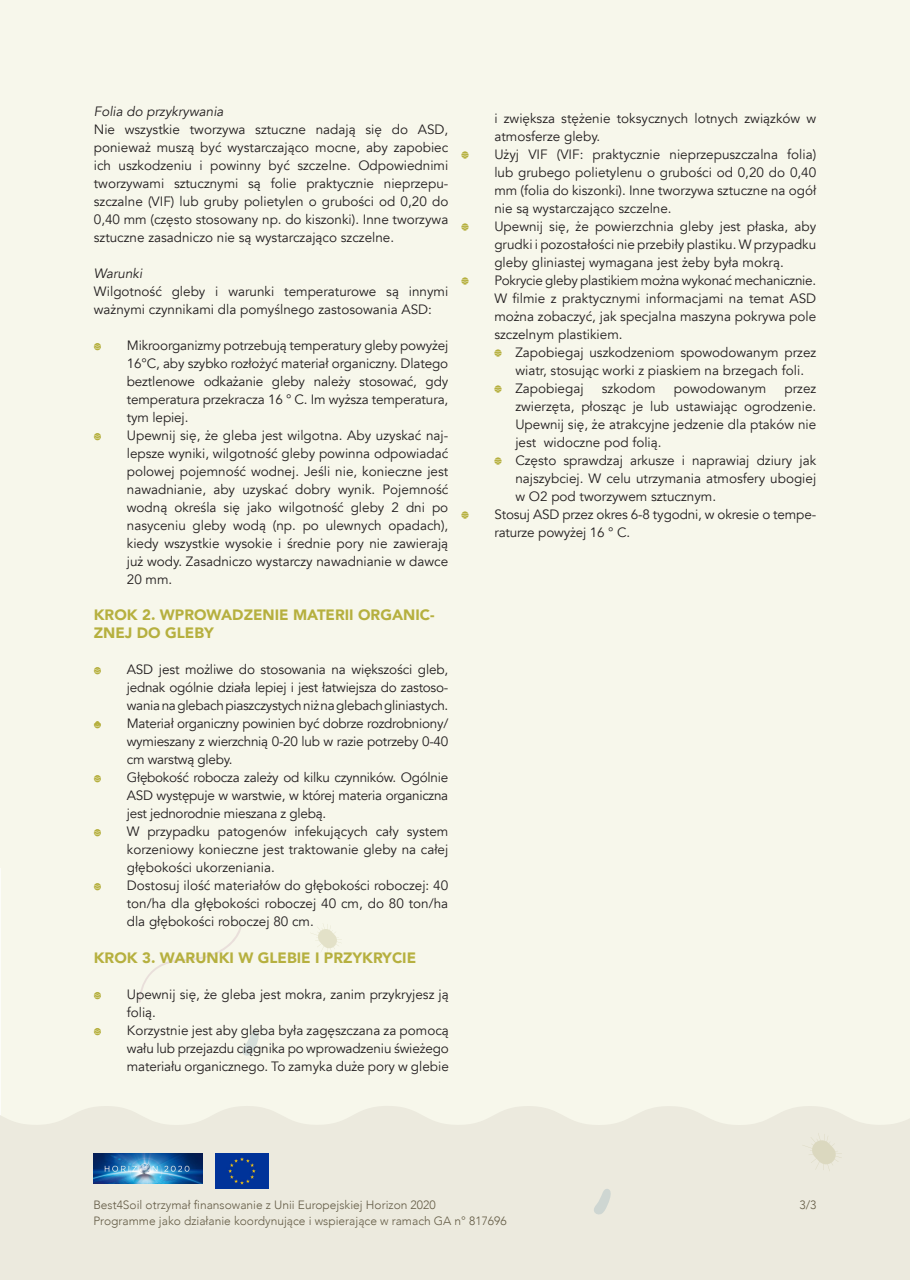
<style>
.page{position:relative;width:910px;height:1280px;background:#fff}
.page>*{position:absolute;margin:0;border:0;box-sizing:border-box;transform-origin:0 0}
.t1{font:900 15px/18px "Avenir";color:#b6b03f}
.t2{font:13.5px/18px "Avenir";color:#231f20;text-align:justify}
.t3{font:italic 13.5px "Avenir";color:#231f20}
.t4{font:300 12px "Avenir";color:#645c46}
</style>
<div class="page">
<div style="left:0;top:214px;width:910px;height:892px;background:#f7f7eb"></div>
<div style="left:0;top:1106px;width:910px;height:174px;background:#eceade"></div>
<svg style="left:802px;top:1133px;width:40px;height:38px;background:#e6e4d4"></svg>
<div style="left:139px;top:923px;width:103px;height:79px;background:#f7f7eb"></div>
<svg style="left:594px;top:1188px;width:18px;height:27px"></svg>
<svg style="left:310px;top:923px;width:32px;height:31px"></svg>
<svg style="left:242px;top:1030px;width:19px;height:26px"></svg>
<div style="left:0;top:0;width:910px;height:214px;background:#f7f7eb"></div>
<img style="left:94px;top:1153px;width:109px;height:30px">
<img style="left:215px;top:1153px;width:54px;height:36px">
<svg style="left:94px;top:343px;width:7px;height:7px"></svg>
<svg style="left:94px;top:433px;width:7px;height:7px"></svg>
<svg style="left:94px;top:667px;width:7px;height:7px"></svg>
<svg style="left:94px;top:721px;width:7px;height:7px"></svg>
<svg style="left:94px;top:775px;width:7px;height:7px"></svg>
<svg style="left:94px;top:829px;width:7px;height:7px"></svg>
<svg style="left:94px;top:883px;width:7px;height:7px"></svg>
<svg style="left:94px;top:992px;width:7px;height:7px"></svg>
<svg style="left:94px;top:1028px;width:7px;height:7px"></svg>
<svg style="left:461px;top:151px;width:8px;height:8px"></svg>
<svg style="left:461px;top:223px;width:8px;height:8px"></svg>
<svg style="left:461px;top:277px;width:8px;height:8px"></svg>
<svg style="left:494px;top:349px;width:8px;height:8px"></svg>
<svg style="left:494px;top:385px;width:8px;height:8px"></svg>
<svg style="left:494px;top:457px;width:8px;height:8px"></svg>
<svg style="left:461px;top:511px;width:8px;height:8px"></svg>
<p class="t3" style="left:94px;top:104px;width:131px">Folia do przykrywania</p>
<p class="t2" style="left:94px;top:121px;width:356px">Nie wszystkie tworzywa sztuczne nadają się do ASD, ponieważ muszą być wystarczająco mocne, aby zapobiec ich uszkodzeniu i powinny być szczelne. Odpowiednimi tworzywami sztucznymi są folie praktycznie nieprzepu&shy;szczalne (VIF) lub gruby polietylen o grubości od 0,20 do 0,40 mm (często stosowany np. do kiszonki). Inne tworzywa sztuczne zasadniczo nie są wystarczająco szczelne.</p>
<p class="t3" style="left:94px;top:266px;width:50px">Warunki</p>
<p class="t2" style="left:94px;top:283px;width:356px">Wilgotność gleby i warunki temperaturowe są innymi ważnymi czynnikami dla pomyślnego zastosowania ASD:</p>
<p class="t2" style="left:127px;top:337px;width:323px">Mikroorganizmy potrzebują temperatury gleby powyżej 16°C, aby szybko rozłożyć materiał organiczny. Dlatego beztlenowe odkażanie gleby należy stosować, gdy temperatura przekracza 16 ° C. Im wyższa temperatura, tym lepiej.</p>
<p class="t2" style="left:127px;top:427px;width:323px">Upewnij się, że gleba jest wilgotna. Aby uzyskać naj&shy;lepsze wyniki, wilgotność gleby powinna odpowiadać polowej pojemność wodnej. Jeśli nie, konieczne jest nawadnianie, aby uzyskać dobry wynik. Pojemność wodną określa się jako wilgotność gleby 2 dni po nasyceniu gleby wodą (np. po ulewnych opadach), kiedy wszystkie wysokie i średnie pory nie zawierają już wody. Zasadniczo wystarczy nawadnianie w dawce 20 mm.</p>
<p class="t1" style="left:94px;top:606px;width:342px">KROK 2. WPROWADZENIE MATERII ORGANIC-<br>ZNEJ DO GLEBY</p>
<p class="t2" style="left:127px;top:661px;width:323px">ASD jest możliwe do stosowania na większości gleb, jednak ogólnie działa lepiej i jest łatwiejsza do zastoso&shy;wania na glebach piaszczystych niż na glebach gliniastych.<br>Materiał organiczny powinien być dobrze rozdrobniony/ wymieszany z wierzchnią 0-20 lub w razie potrzeby 0-40 cm warstwą gleby.</p>
<p class="t2" style="left:127px;top:769px;width:323px">Głębokość robocza zależy od kilku czynników. Ogólnie ASD występuje w warstwie, w której materia organiczna jest jednorodnie mieszana z glebą.</p>
<p class="t2" style="left:127px;top:823px;width:323px">W przypadku patogenów infekujących cały system korzeniowy konieczne jest traktowanie gleby na całej głębokości ukorzeniania.</p>
<p class="t2" style="left:127px;top:877px;width:323px">Dostosuj ilość materiałów do głębokości roboczej: 40 ton/ha dla głębokości roboczej 40 cm, do 80 ton/ha dla głębokości roboczej 80 cm.</p>
<p class="t1" style="left:94px;top:949px;width:324px">KROK 3. WARUNKI W GLEBIE I PRZYKRYCIE</p>
<p class="t2" style="left:127px;top:986px;width:324px">Upewnij się, że gleba jest mokra, zanim przykryjesz ją folią.</p>
<p class="t2" style="left:127px;top:1022px;width:324px">Korzystnie jest aby gleba była zagęszczana za pomocą wału lub przejazdu ciągnika po wprowadzeniu świeżego materiału organicznego. To zamyka duże pory w glebie</p>
<p class="t2" style="left:494px;top:109px;width:323px">i zwiększa stężenie toksycznych lotnych związków w atmosferze gleby.</p>
<p class="t2" style="left:494px;top:145px;width:323px">Użyj VIF (VIF: praktycznie nieprzepuszczalna folia) lub grubego polietylenu o grubości od 0,20 do 0,40 mm (folia do kiszonki). Inne tworzywa sztuczne na ogół nie są wystarczająco szczelne.</p>
<p class="t2" style="left:494px;top:217px;width:323px">Upewnij się, że powierzchnia gleby jest płaska, aby grudki i pozostałości nie przebiły plastiku. W przypadku gleby gliniastej wymagana jest żeby była mokrą.</p>
<p class="t2" style="left:494px;top:271px;width:323px">Pokrycie gleby plastikiem można wykonać mechanicznie.<br>W filmie z praktycznymi informacjami na temat ASD można zobaczyć, jak specjalna maszyna pokrywa pole szczelnym plastikiem.</p>
<p class="t2" style="left:515px;top:343px;width:302px">Zapobiegaj uszkodzeniom spowodowanym przez wiatr, stosując worki z piaskiem na brzegach foli.</p>
<p class="t2" style="left:515px;top:379px;width:70px">Zapobiegaj</p>
<p class="t2" style="left:602px;top:379px;width:55px">szkodom</p>
<p class="t2" style="left:674px;top:379px;width:94px">powodowanym</p>
<p class="t2" style="left:515px;top:379px;width:302px;text-indent:269px">przez zwierzęta, płosząc je lub ustawiając ogrodzenie.<br>Upewnij się, że atrakcyjne jedzenie dla ptaków nie jest widoczne pod folią.</p>
<p class="t2" style="left:515px;top:451px;width:302px">Często sprawdzaj arkusze i naprawiaj dziury jak najszybciej. W celu utrzymania atmosfery ubogiej w O2 pod tworzywem sztucznym.</p>
<p class="t2" style="left:494px;top:505px;width:323px">Stosuj ASD przez okres 6-8 tygodni, w okresie o tempe&shy;raturze powyżej 16 ° C.</p>
<p class="t4" style="left:93px;top:1197px;width:344px">Best4Soil otrzymał finansowanie z Unii Europejskiej Horizon 2020</p>
<p class="t4" style="left:93px;top:1214px;width:415px">Programme jako działanie koordynujące i wspierające w ramach GA n° 817696</p>
<p class="t4" style="left:799px;top:1197px;width:18px">3/3</p>
</div>
